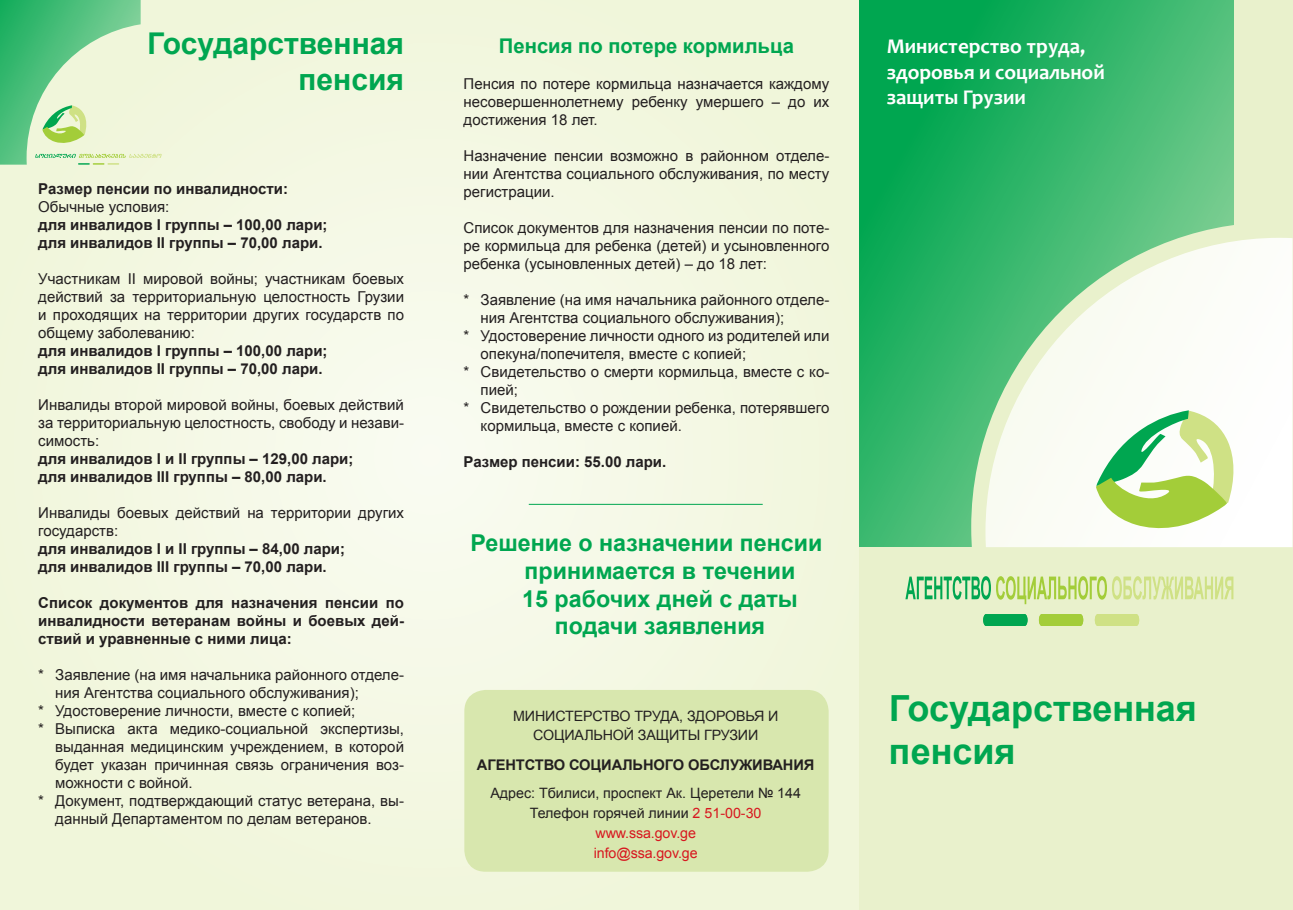
<style>
.page{position:relative;width:1293px;height:910px;background:#fff}
.page>*{position:absolute;margin:0;border:0;box-sizing:border-box;transform-origin:0 0}
.t1{font:700 36px/43.2px "Arial";color:#00a650}
.t2{font:700 30px/36px "Arial";color:#00a650;text-align:right}
.t3{font:700 23.25px "Arial";color:#00a650}
.t4{font:700 21px/25.2px "Candara";color:#fff}
.t5{font:700 20.25px "Arial";color:#00a650}
.t6{font:15px/18px "Arial";color:#231f20;text-align:justify}
.t7{font:700 15px/18px "Arial";color:#231f20}
.t8{font:700 14.7px "Arial";letter-spacing:-.01em;color:#231f20}
.t9{font:14.25px/20px "Arial";letter-spacing:-.01em;color:#231f20}
.s1{color:#d7171f}
</style>
<div class="page">
<div style="left:0;top:0;width:859px;height:910px;background:#f3f7e1"></div>
<div style="left:859px;top:0;width:434px;height:910px;background:#e9f1cc"></div>
<svg style="left:859px;top:0;width:374px;height:546px"></svg>
<svg style="left:960px;top:211px;width:333px;height:336px"></svg>
<svg style="left:985px;top:238px;width:307px;height:309px;fill:#fafcf5"></svg>
<svg style="left:0;top:0;width:162px;height:165px"></svg>
<svg style="left:1096px;top:410px;width:139px;height:121px"></svg>
<svg style="left:983px;top:614px;width:44px;height:12px"></svg>
<svg style="left:1039px;top:614px;width:44px;height:12px"></svg>
<svg style="left:1095px;top:614px;width:44px;height:12px"></svg>
<div style="left:464px;top:690px;width:364px;height:182px;background:#d8e7ae;border-radius:21px"></div>
<svg style="left:905px;top:576px;width:328px;height:28px"></svg>
<hr style="left:529px;top:504px;width:233px;height:1px;background:#00a650">
<h2 class="t2" style="left:147px;top:26px;width:258px">Государственная пенсия</h2>
<p class="t7" style="left:38px;top:180px;width:251px">Размер пенсии по инвалидности:</p>
<p class="t6" style="left:38px;top:198px;width:133px">Обычные условия:</p>
<p class="t7" style="left:38px;top:216px;width:291px">для инвалидов I группы – 100,00 лари; для инвалидов II группы – 70,00 лари.</p>
<p class="t6" style="left:38px;top:270px;width:367px">Участникам II мировой войны; участникам боевых действий за территориальную целостность Грузии и проходящих на территории других государств по общему заболеванию:</p>
<p class="t7" style="left:38px;top:342px;width:291px">для инвалидов I группы – 100,00 лари; для инвалидов II группы – 70,00 лари.</p>
<p class="t6" style="left:38px;top:396px;width:367px">Инвалиды второй мировой войны, боевых действий за территориальную целостность, свободу и незави&shy;симость:</p>
<p class="t7" style="left:38px;top:450px;width:317px">для инвалидов I и II группы – 129,00 лари; для инвалидов III группы – 80,00 лари.</p>
<p class="t6" style="left:38px;top:504px;width:367px">Инвалиды боевых действий на территории других государств:</p>
<p class="t7" style="left:38px;top:540px;width:308px">для инвалидов I и II группы – 84,00 лари; для инвалидов III группы – 70,00 лари.</p>
<p class="t7" style="left:38px;top:594px;width:367px;text-align:justify">Список документов для назначения пенсии по инвалидности ветеранам войны и боевых дей&shy;ствий и уравненные с ними лица:</p>
<p class="t6" style="left:38px;top:666px;width:367px">* Заявление (на имя начальника районного отделе-</p>
<p class="t6" style="left:55px;top:684px;width:305px">ния Агентства социального обслуживания);</p>
<p class="t6" style="left:38px;top:702px;width:318px">* Удостоверение личности, вместе с копией;</p>
<p class="t6" style="left:38px;top:720px;width:367px">* Выписка акта медико-социальной экспертизы,</p>
<p class="t6" style="left:55px;top:738px;width:350px">выданная медицинским учреждением, в которой</p>
<p class="t6" style="left:55px;top:756px;width:350px">будет указан причинная связь ограничения воз-</p>
<p class="t6" style="left:55px;top:774px;width:139px">можности с войной.</p>
<p class="t6" style="left:38px;top:792px;width:367px">* Документ, подтверждающий статус ветерана, вы-</p>
<p class="t6" style="left:55px;top:810px;width:318px">данный Департаментом по делам ветеранов.</p>
<h3 class="t5" style="left:499px;top:33px;width:296px">Пенсия по потере кормильца</h3>
<p class="t6" style="left:463px;top:75px;width:367px">Пенсия по потере кормильца назначается каждому несовершеннолетнему ребенку умершего – до их достижения 18 лет.</p>
<p class="t6" style="left:463px;top:147px;width:367px">Назначение пенсии возможно в районном отделе&shy;нии Агентства социального обслуживания, по месту регистрации.</p>
<p class="t6" style="left:463px;top:219px;width:367px">Список документов для назначения пенсии по поте&shy;ре кормильца для ребенка (детей) и усыновленного ребенка (усыновленных детей) – до 18 лет:</p>
<p class="t6" style="left:463px;top:291px;width:367px">* Заявление (на имя начальника районного отделе-</p>
<p class="t6" style="left:480px;top:309px;width:305px">ния Агентства социального обслуживания);</p>
<p class="t6" style="left:463px;top:327px;width:367px">* Удостоверение личности одного из родителей или</p>
<p class="t6" style="left:480px;top:345px;width:267px">опекуна/попечителя, вместе с копией;</p>
<p class="t6" style="left:463px;top:363px;width:367px">* Свидетельство о смерти кормильца, вместе с ко-</p>
<p class="t6" style="left:480px;top:381px;width:39px">пией;</p>
<p class="t6" style="left:463px;top:399px;width:367px">* Свидетельство о рождении ребенка, потерявшего</p>
<p class="t6" style="left:480px;top:417px;width:203px">кормильца, вместе с копией.</p>
<p class="t7" style="left:463px;top:453px;width:204px">Размер пенсии: 55.00 лари.</p>
<h3 class="t3" style="left:470px;top:527px;width:353px">Решение о назначении пенсии</h3>
<h3 class="t3" style="left:524px;top:555px;width:272px">принимается в течении</h3>
<h3 class="t3" style="left:522px;top:583px;width:277px">15 рабочих дней с даты</h3>
<h3 class="t3" style="left:555px;top:611px;width:212px">подачи заявления</h3>
<p class="t9" style="left:533px;top:706px;width:244px;text-indent:183px">ров ья и социальной защиты Грузии</p>
<p class="t8" style="left:477px;top:755px;width:339px">Агентство социального обслуживания</p>
<p class="t9" style="left:490px;top:783px;width:312px;text-align:center">Адрес: Тбилиси, проспект Ак. Церетели № 144<br>Телефон горячей линии <span class="s1">2 51-00-30 www.ssa.gov.ge<br>info@ssa.gov.ge</span></p>
<p class="t9" style="left:513px;top:706px;width:23px">Минис</p>
<p class="t9" style="left:565px;top:706px;width:98px">терство труда</p>
<p class="t9" style="left:679px;top:706px;width:19px">, здо</p>
<h3 class="t4" style="left:887px;top:34px;width:219px">Министерство труда, здоровья и социальной защиты Грузии</h3>
<h1 class="t1" style="left:889px;top:688px;width:309px">Государственная пенсия</h1>
</div>
